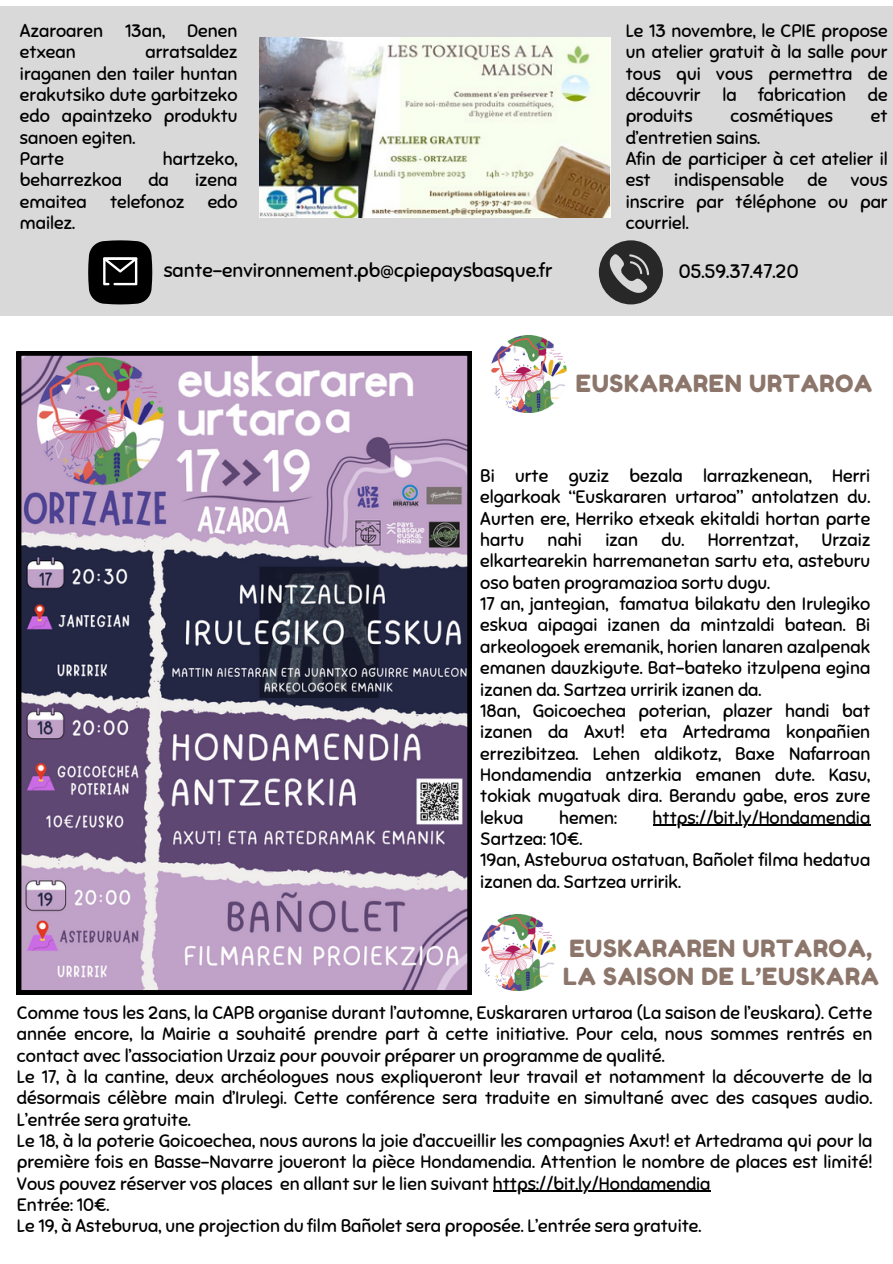
<style>
.page{position:relative;width:893px;height:1264px;background:#fff}
.page>*{position:absolute;margin:0;border:0;box-sizing:border-box;transform-origin:0 0}
.t1{font:23.7px "Fredoka One";letter-spacing:.03em;color:#8c756a}
.t2{font:19.5px "Sniglet";color:#000}
.t3{font:18px/21.3px "Sniglet";color:#000;text-align:justify}
</style>
<div class="page">
<svg style="left:17px;top:351px;width:454px;height:643px;background:#8c7c98"></svg>
<div style="left:0;top:6px;width:892px;height:309px;background:#d9d9d9"></div>
<img style="left:259px;top:38px;width:351px;height:179px">
<svg style="left:598px;top:240px;width:65px;height:64px"></svg>
<svg style="left:88px;top:240px;width:64px;height:64px;background:#282828"></svg>
<img style="left:481px;top:914px;width:74px;height:76px">
<hr style="left:652px;top:824px;width:218px;height:2px;background:#000">
<hr style="left:493px;top:1190px;width:217px;height:1px;background:#000">
<img style="left:491px;top:336px;width:75px;height:76px">
<p class="t3" style="left:20px;top:20px;width:219px">Azaroaren 13an, Denen etxean</p>
<p class="t3" style="left:20px;top:41px;width:219px;text-indent:126px">arratsaldez iraganen den tailer huntan erakutsiko dute garbitzeko edo apaintzeko produktu sanoen egiten.</p>
<p class="t3" style="left:20px;top:148px;width:46px">Parte</p>
<p class="t3" style="left:163px;top:148px;width:76px">hartzeko,</p>
<p class="t3" style="left:20px;top:170px;width:104px">beharrezkoa</p>
<p class="t3" style="left:148px;top:170px;width:22px">da</p>
<p class="t3" style="left:195px;top:170px;width:44px">izena</p>
<p class="t3" style="left:20px;top:191px;width:68px">emaitea</p>
<p class="t3" style="left:110px;top:191px;width:76px">telefonoz</p>
<p class="t3" style="left:208px;top:191px;width:31px">edo</p>
<p class="t3" style="left:20px;top:212px;width:57px">mailez.</p>
<p class="t3" style="left:625px;top:20px;width:263px">Le 13 novembre, le CPIE propose un atelier gratuit à la salle pour tous qui vous permettra de découvrir la fabrication de produits</p>
<p class="t3" style="left:730px;top:106px;width:104px">cosmétiques</p>
<p class="t3" style="left:870px;top:106px;width:18px">et</p>
<p class="t3" style="left:625px;top:127px;width:136px">d’entretien sains.</p>
<p class="t3" style="left:625px;top:148px;width:263px">Afin de participer à cet atelier il est</p>
<p class="t3" style="left:674px;top:170px;width:111px">indispensable</p>
<p class="t3" style="left:807px;top:170px;width:21px">de</p>
<p class="t3" style="left:625px;top:170px;width:263px;text-indent:225px">vous inscrire par téléphone ou par courriel.</p>
<p class="t2" style="left:164px;top:258px;width:390px">sante-environnement.pb@cpiepaysbasque.fr</p>
<p class="t2" style="left:678px;top:259px;width:121px">05.59.37.47.20</p>
<p class="t1" style="left:576px;top:369px;width:298px">EUSKARAREN URTAROA</p>
<p class="t3" style="left:480px;top:465px;width:391px">Bi urte guziz bezala larrazkenean, Herri elgarkoak “Euskararen urtaroa” antolatzen du.<br>Aurten ere, Herriko etxeak ekitaldi hortan parte hartu</p>
<p class="t3" style="left:547px;top:529px;width:36px">nahi</p>
<p class="t3" style="left:605px;top:529px;width:34px">izan</p>
<p class="t3" style="left:661px;top:529px;width:138px">du. Horrentzat,</p>
<p class="t3" style="left:480px;top:529px;width:391px;text-indent:341px">Urzaiz elkartearekin harremanetan sartu eta, asteburu oso baten programazioa sortu dugu.</p>
<p class="t3" style="left:480px;top:593px;width:391px">17 an, jantegian, famatua bilakatu den Irulegiko eskua aipagai izanen da mintzaldi batean. Bi arkeologoek eremanik, horien lanaren azalpenak emanen dauzkigute. Bat-bateko itzulpena egina izanen da. Sartzea urririk izanen da.</p>
<p class="t3" style="left:480px;top:700px;width:391px">18an, Goicoechea poterian, plazer handi bat izanen da Axut! eta Artedrama konpañien errezibitzea. Lehen aldikotz, Baxe Nafarroan Hondamendia antzerkia emanen dute. Kasu, tokiak mugatuak dira. Berandu gabe, eros zure lekua</p>
<p class="t3" style="left:559px;top:807px;width:60px">hemen:</p>
<p class="t3" style="left:652px;top:807px;width:219px">https://bit.ly/Hondamendia</p>
<p class="t3" style="left:480px;top:828px;width:104px">Sartzea: 10€.</p>
<p class="t3" style="left:480px;top:849px;width:391px">19an, Asteburua ostatuan, Bañolet filma hedatua izanen da. Sartzea urririk.</p>
<p class="t1" style="left:569px;top:933px;width:304px">EUSKARAREN URTAROA,</p>
<p class="t1" style="left:563px;top:961px;width:317px">LA SAISON DE L’EUSKARA</p>
<p class="t3" style="left:17px;top:1002px;width:856px">Comme tous les 2ans, la CAPB organise durant l’automne, Euskararen urtaroa (La saison de l’euskara). Cette année encore, la Mairie a souhaité prendre part à cette initiative. Pour cela, nous sommes rentrés en contact avec l’association Urzaiz pour pouvoir préparer un programme de qualité.</p>
<p class="t3" style="left:17px;top:1066px;width:856px">Le 17, à la cantine, deux archéologues nous expliqueront leur travail et notamment la découverte de la désormais célèbre main d’Irulegi. Cette conférence sera traduite en simultané avec des casques audio.<br>L’entrée sera gratuite.</p>
<p class="t3" style="left:17px;top:1130px;width:856px">Le 18, à la poterie Goicoechea, nous aurons la joie d’accueillir les compagnies Axut! et Artedrama qui pour la première fois en Basse-Navarre joueront la pièce Hondamendia. Attention le nombre de places est limité!<br>Vous pouvez réserver vos places en allant sur le lien suivant https://bit.ly/Hondamendia</p>
<p class="t3" style="left:17px;top:1194px;width:94px">Entrée: 10€.</p>
<p class="t3" style="left:17px;top:1215px;width:686px">Le 19, à Asteburua, une projection du film Bañolet sera proposée. L’entrée sera gratuite.</p>
</div>
